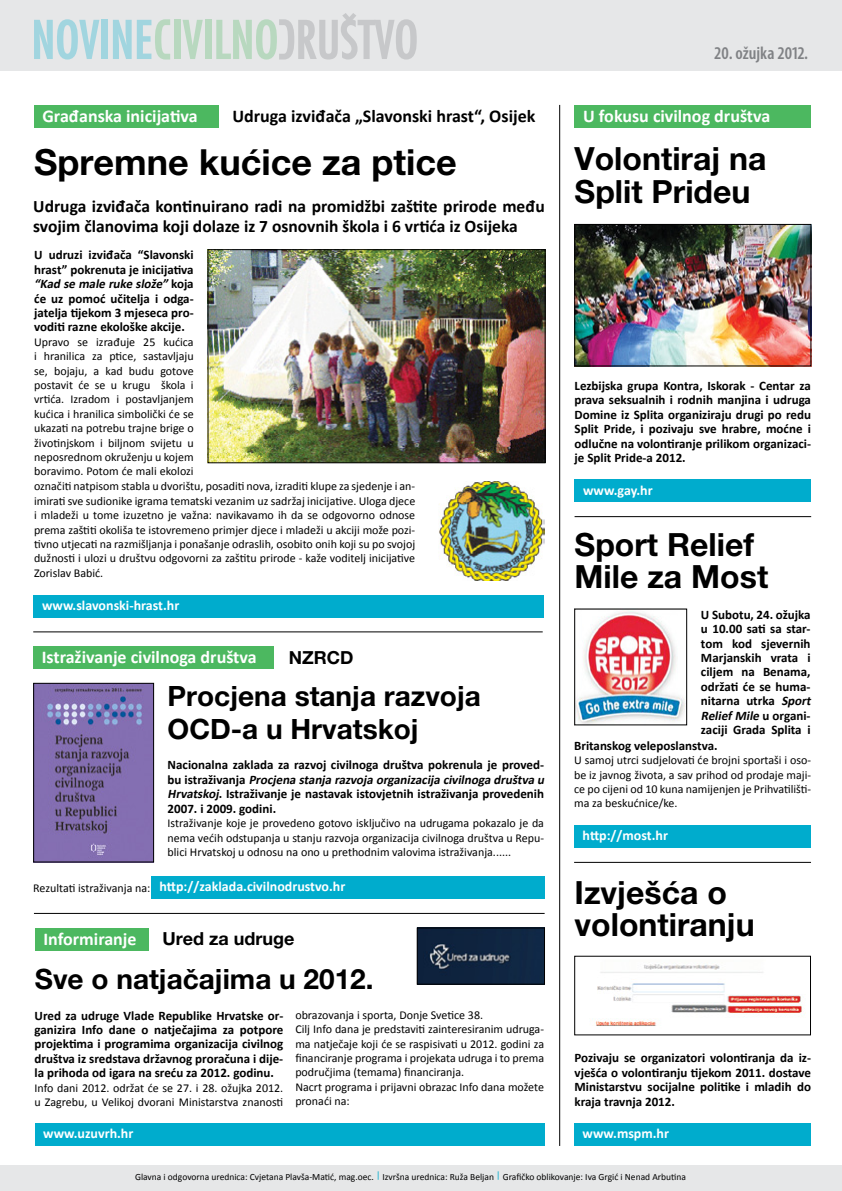
<style>
.page{position:relative;width:842px;height:1191px;background:#fff}
.page>*{position:absolute;margin:0;border:0;box-sizing:border-box;transform-origin:0 0}
.t1{font:700 36px "Helvetica";color:#000}
.t2{font:700 32px/32px "Helvetica";color:#000}
.t3{font:700 28px/32px "Helvetica";color:#000}
.t4{font:700 18px "Calibri";color:#fff}
.t5{font:700 18px "Calibri";color:#000}
.t6{font:700 18px "Helvetica";color:#000}
.t7{font:600 condensed 18px "Myriad Pro";color:#808285}
.t8{font:700 17.5px/20px "Calibri";color:#000}
.t9{font:700 14px "Calibri";color:#fff}
.t10{font:700 13px/14.4px "Calibri";color:#000;text-align:justify}
.t11{font:12px/14.4px "Calibri";color:#000;text-align:justify}
.t12{font:9.5px "Calibri";color:#000}
.s1{font-style:italic}
.s2{color:#00accd}
</style>
<div class="page">
<div style="left:0;top:0;width:842px;height:71px;background:#e6e7e8"></div>
<svg style="left:34px;top:19px;width:65px;height:41px"></svg>
<div style="left:102px;top:20px;width:6px;height:39px;background:#a1d5df"></div>
<div style="left:174px;top:20px;width:6px;height:39px;background:#b8d8bf"></div>
<svg style="left:183px;top:20px;width:20px;height:39px"></svg>
<div style="left:205px;top:20px;width:6px;height:39px;background:#b8d8bf"></div>
<svg style="left:113px;top:19px;width:57px;height:41px"></svg>
<svg style="left:216px;top:13px;width:201px;height:47px"></svg>
<div style="left:0;top:1165px;width:842px;height:26px;background:#e6e7e8"></div>
<hr style="left:33px;top:631px;width:510px;height:1px;background:#000">
<hr style="left:559px;top:105px;width:1px;height:1041px;background:#000">
<div style="left:575px;top:105px;width:236px;height:23px;background:#4cb860"></div>
<div style="left:34px;top:105px;width:184px;height:23px;background:#4cb860"></div>
<div style="left:34px;top:595px;width:510px;height:22px;background:#00accd"></div>
<div style="left:151px;top:876px;width:393px;height:23px;background:#00accd"></div>
<div style="left:33px;top:646px;width:241px;height:23px;background:#4cb860"></div>
<hr style="left:34px;top:913px;width:511px;height:1px;background:#000">
<div style="left:35px;top:928px;width:113px;height:22px;background:#4cb860"></div>
<div style="left:35px;top:1123px;width:510px;height:23px;background:#00accd"></div>
<div style="left:574px;top:1123px;width:237px;height:23px;background:#00accd"></div>
<img style="left:576px;top:226px;width:233px;height:138px">
<div style="left:574px;top:224px;width:237px;height:142px;border:1px solid #000"></div>
<img style="left:419px;top:930px;width:124px;height:52px">
<div style="left:417px;top:928px;width:128px;height:56px;border:1px solid #000"></div>
<img style="left:36px;top:685px;width:116px;height:175px">
<div style="left:34px;top:683px;width:120px;height:179px;border:1px solid #000"></div>
<img style="left:595px;top:964px;width:211px;height:62px">
<img style="left:210px;top:251px;width:333px;height:210px">
<div style="left:208px;top:249px;width:337px;height:214px;border:1px solid #000"></div>
<img style="left:439px;top:481px;width:105px;height:99px">
<img style="left:576px;top:611px;width:109px;height:112px">
<div style="left:574px;top:609px;width:113px;height:116px;border:1px solid #000"></div>
<hr style="left:575px;top:516px;width:236px;height:1px;background:#000">
<div style="left:574px;top:479px;width:236px;height:23px;background:#00accd"></div>
<hr style="left:574px;top:862px;width:237px;height:1px;background:#000">
<div style="left:574px;top:825px;width:236px;height:22px;background:#00accd"></div>
<h3 class="t5" style="left:232px;top:104px;width:304px">Udruga izviđača „Slavonski hrast“, Osijek</h3>
<h3 class="t4" style="left:43px;top:104px;width:157px">Građanska inicijativa</h3>
<h1 class="t1" style="left:34px;top:140px;width:424px">Spremne kućice za ptice</h1>
<h3 class="t8" style="left:33px;top:196px;width:513px">Udruga izviđača kontinuirano radi na promidžbi zaštite prirode među svojim članovima koji dolaze iz 7 osnovnih škola i 6 vrtića iz Osijeka</h3>
<p class="t10" style="left:34px;top:248px;width:161px">U udruzi izviđača “Slavonski hrast” pokrenuta je inicijativa <span class="s1">“Kad se male ruke slože”</span> koj a će uz pomoć učitelja i odga&shy;jatelja tijekom 3 mjeseca pro&shy;voditi razne ekološke akcije.</p>
<p class="t11" style="left:34px;top:334px;width:161px">Upravo se izrađuje 25 kućica i hranilica za ptice, sastavljaju se, bojaju, a kad budu gotove postavit će se u krugu škola i vrtića. Izradom i postavljanjem kućica i hranilica simbolički će se ukazati na potrebu trajne brige o životinjskom i biljnom svijetu u neposrednom okruženju u kojem boravimo. Potom će mali ekolozi</p>
<p class="t11" style="left:34px;top:479px;width:383px">označiti natpisom stabla u dvorištu, posaditi nova, izraditi klupe za sjedenje i an&shy;imirati sve sudionike igrama tematski vezanim uz sadržaj inicijative. Uloga djece i mladeži u tome izuzetno je važna: navikavamo ih da se odgovorno odnose prema zaštiti okoliša te istovremeno primjer djece i mladeži u akciji može pozi&shy;tivno utjecati na razmišljanja i ponašanje odraslih, osobito onih koji su po svojoj dužnosti i ulozi u društvu odgovorni za zaštitu prirode - kaže voditelj inicijative Zorislav Babić.</p>
<p class="t9" style="left:42px;top:596px;width:139px">www.slavonski-hrast.hr</p>
<h3 class="t4" style="left:42px;top:645px;width:216px">Istraživanje civilnoga društva</h3>
<h3 class="t6" style="left:289px;top:646px;width:66px">NZRCD</h3>
<h3 class="t3" style="left:168px;top:680px;width:315px">Procjena stanja razvoja<br>OCD-a u Hrvatskoj</h3>
<p class="t11" style="left:33px;top:881px;width:119px">Rezultati istraživanja na:</p>
<p class="t10" style="left:168px;top:758px;width:381px;text-align:left">Nacionalna zaklada za razvoj civilnoga društva pokrenula je proved&shy;b u i s t r a ž i v a n j a <span class="s1">Procjena stanja razvoja organizacija civilnoga društva u Hrvatskoj</span>. Istraživanje je nastavak istovjetnih istraživanja provedenih 2007. i 2009. godini.</p>
<p class="t11" style="left:168px;top:816px;width:378px">Istraživanje koje je provedeno gotovo isključivo na udrugama pokazalo je da nema većih odstupanja u stanju razvoja organizacija civilnoga društva u Repu&shy;blici Hrvatskoj u odnosu na ono u prethodnim valovima istraživanja......</p>
<p class="t9" style="left:159px;top:878px;width:187px">http://zaklada.civilnodrustvo.hr</p>
<h3 class="t4" style="left:43px;top:927px;width:95px">Informiranje</h3>
<h3 class="t6" style="left:162px;top:928px;width:134px">Ured za udruge</h3>
<h3 class="t3" style="left:35px;top:962px;width:340px">Sve o natjačajima u 2012.</h3>
<p class="t10" style="left:35px;top:1008px;width:250px">Ured za udruge Vlade Republike Hrvatske or&shy;ganizira Info dane o natječajima za potpore projektima i programima organizacija civilnog društva iz sredstava državnog proračuna i dije&shy;la prihoda od igara na sreću za 2012. godinu.</p>
<p class="t11" style="left:35px;top:1080px;width:250px">Info dani 2012. održat će se 27. i 28. ožujka 2012. u Zagrebu, u Velikoj dvorani Ministarstva znanosti</p>
<p class="t9" style="left:43px;top:1124px;width:92px">www.uzuvrh.hr</p>
<p class="t11" style="left:295px;top:1007px;width:250px;text-align:left">obrazovanja i sporta, Donje Svetice 38.<br>Cilj Info dana je predstaviti zainteresiranim udruga&shy;ma natječaje koji će se raspisivati u 2012. godini za financiranje programa i projekata udruga i to prema područjima (temama) financiranja.<br>Nacrt programa i prijavni obrazac Info dana možete pronaći na:</p>
<h3 class="t7" style="left:714px;top:43px;width:95px">20. ožujka 2012.</h3>
<h3 class="t4" style="left:583px;top:104px;width:189px">U fokusu civilnog društva</h3>
<h2 class="t2" style="left:575px;top:141px;width:193px;line-height:33px">Volontiraj na<br>Split Prideu</h2>
<p class="t10" style="left:575px;top:378px;width:238px">Lezbijska grupa Kontra, Iskorak - Centar za prava seksualnih i rodnih manjina i udruga Domine iz Splita organiziraju drugi po redu Split Pride, i pozivaju sve hrabre, moćne i odlučne na volontiranje prilikom organizaci&shy;je Split Pride-a 2012.</p>
<p class="t9" style="left:583px;top:481px;width:71px">www.gay.hr</p>
<h2 class="t2" style="left:575px;top:528px;width:195px">Sport Relief<br>Mile za Most</h2>
<p class="t10" style="left:701px;top:607px;width:114px;text-align:left">U Subotu, 24. ožujka u 10.00 sati sa star&shy;tom kod sjevernih<br>Marjanskih vrata i ciljem na Benama, održati će se huma&shy;nitarna utrka <span class="s1">Sport<br>ReliefMile</span> u o rga n i - zaciji Grada Splita i</p>
<p class="t10" style="left:574px;top:738px;width:145px">Britanskog veleposlanstva.</p>
<p class="t11" style="left:574px;top:753px;width:239px">U samoj utrci sudjelovati će brojni sportaši i oso&shy;be iz javnog života, a sav prihod od prodaje maji&shy;ce po cijeni od 10 kuna namijenjen je Prihvatilišti&shy;ma za beskućnice/ke.</p>
<p class="t9" style="left:583px;top:826px;width:87px">http://most.hr</p>
<h2 class="t2" style="left:575px;top:876px;width:182px">Izvješća o volontiranju</h2>
<p class="t10" style="left:575px;top:1051px;width:238px">Pozivaju se organizatori volontiranja da iz&shy;vješća o volontiranju tijekom 2011. dostave Ministarstvu socijalne politike i mladih do kraja travnja 2012.</p>
<p class="t9" style="left:583px;top:1124px;width:88px">www.mspm.hr</p>
<p class="t12" style="left:135px;top:1170px;width:552px">Glavna i odgovorna urednica: Cvjetana Plavša-Matić, mag.oec. <span class="s2">|</span> Izvršna urednica: Ruža Beljan <span class="s2">|</span> Grafičko oblikovanje: Iva Grgić i Nenad Arbutina</p>
</div>
